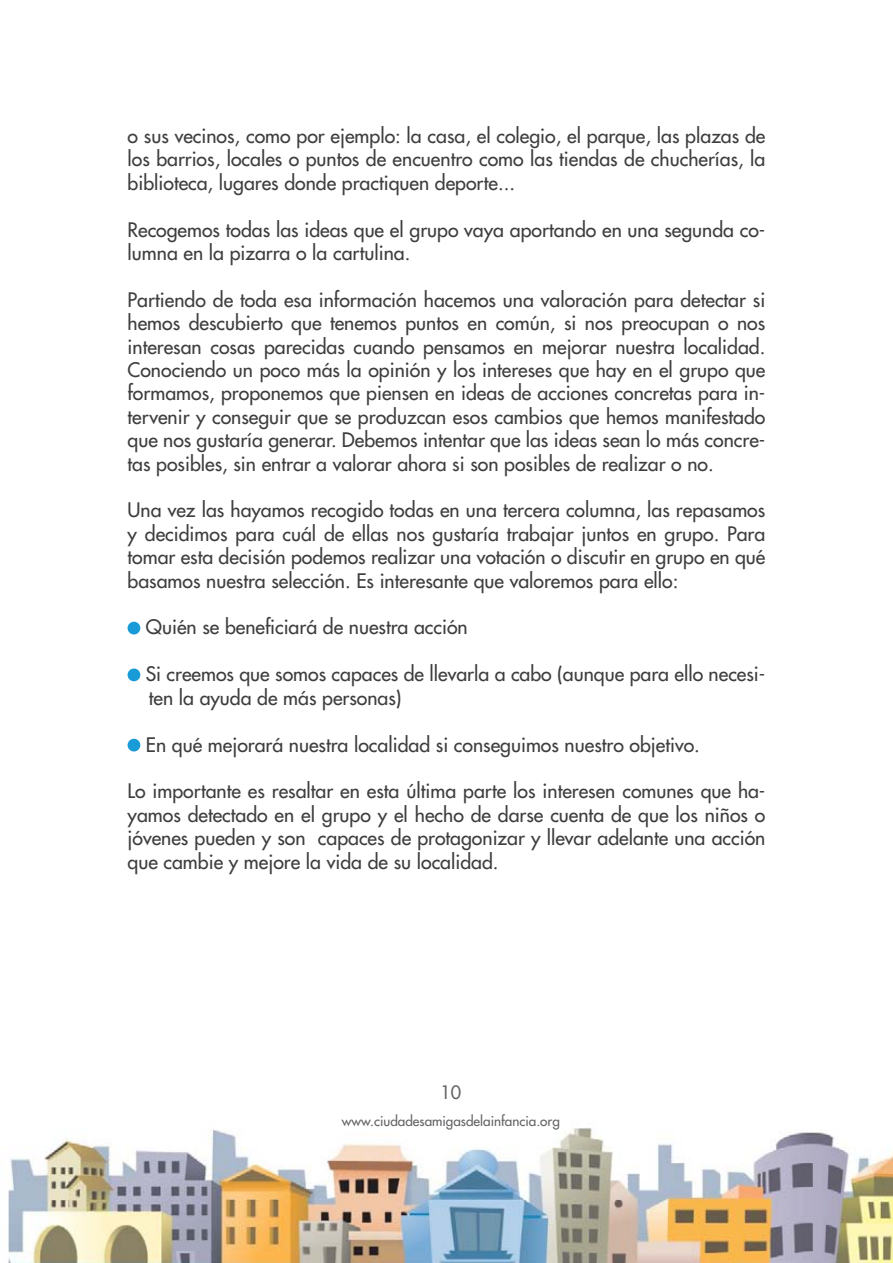
<style>
.page{position:relative;width:893px;height:1263px;background:#fff}
.page>*{position:absolute;margin:0;border:0;box-sizing:border-box;transform-origin:0 0}
.t1{font:19.5px/23.4px "Futura";color:#3e3e3f;text-align:justify}
.t2{font:18px "Futura";color:#636366}
.t3{font:13.5px "Futura";color:#636366}
</style>
<div class="page">
<img style="left:8px;top:1128px;width:885px;height:135px">
<div style="left:128px;top:622px;width:12px;height:12px;background:#199bd8;border-radius:50%"></div>
<div style="left:128px;top:622px;width:12px;height:12px;border:2px solid #199bd8;border-radius:50%"></div>
<div style="left:128px;top:669px;width:12px;height:11px;background:#199bd8;border-radius:50%"></div>
<div style="left:128px;top:668px;width:12px;height:13px;border:2px solid #199bd8;border-radius:50%"></div>
<div style="left:128px;top:739px;width:12px;height:12px;background:#199bd8;border-radius:50%"></div>
<div style="left:128px;top:739px;width:12px;height:12px;border:2px solid #199bd8;border-radius:50%"></div>
<p class="t1" style="left:128px;top:124px;width:639px">o sus vecinos, como por ejemplo: la casa, el colegio, el parque, las plazas de los barrios, locales o puntos de encuentro como las tiendas de chucherías, la biblioteca, lugares donde practiquen deporte...</p>
<p class="t1" style="left:128px;top:218px;width:639px">Recogemos todas las ideas que el grupo vaya aportando en una segunda co&shy;lumna en la pizarra o la cartulina.</p>
<p class="t1" style="left:128px;top:288px;width:639px">Partiendo de toda esa información hacemos una valoración para detectar si hemos descubierto que tenemos puntos en común, si nos preocupan o nos interesan cosas parecidas cuando pensamos en mejorar nuestra localidad.<br>Conociendo un poco más la opinión y los intereses que hay en el grupo que formamos, proponemos que piensen en ideas de acciones concretas para in&shy;tervenir y conseguir que se produzcan esos cambios que hemos manifestado que nos gustaría generar. Debemos intentar que las ideas sean lo más concre&shy;tas posibles, sin entrar a valorar ahora si son posibles de realizar o no.</p>
<p class="t1" style="left:128px;top:498px;width:639px">Una vez las hayamos recogido todas en una tercera columna, las repasamos y decidimos para cuál de ellas nos gustaría trabajar juntos en grupo. Para tomar esta decisión podemos realizar una votación o discutir en grupo en qué basamos nuestra selección. Es interesante que valoremos para ello:</p>
<p class="t1" style="left:146px;top:615px;width:323px">Quién se beneficiará de nuestra acción</p>
<p class="t1" style="left:146px;top:662px;width:621px">Si creemos que somos capaces de llevarla a cabo (aunque para ello necesi&shy;ten la ayuda de más personas)</p>
<p class="t1" style="left:146px;top:732px;width:555px">En qué mejorará nuestra localidad si conseguimos nuestro objetivo.</p>
<p class="t1" style="left:128px;top:779px;width:639px">Lo importante es resaltar en esta última parte los interesen comunes que ha&shy;yamos detectado en el grupo y el hecho de darse cuenta de que los niños o jóvenes pueden y son capaces de protagonizar y llevar adelante una acción que cambie y mejore la vida de su localidad.</p>
<p class="t2" style="left:440px;top:1081px;width:22px">10</p>
<p class="t3" style="left:342px;top:1112px;width:219px">www.ciudadesamigasdelainfancia.org</p>
</div>
